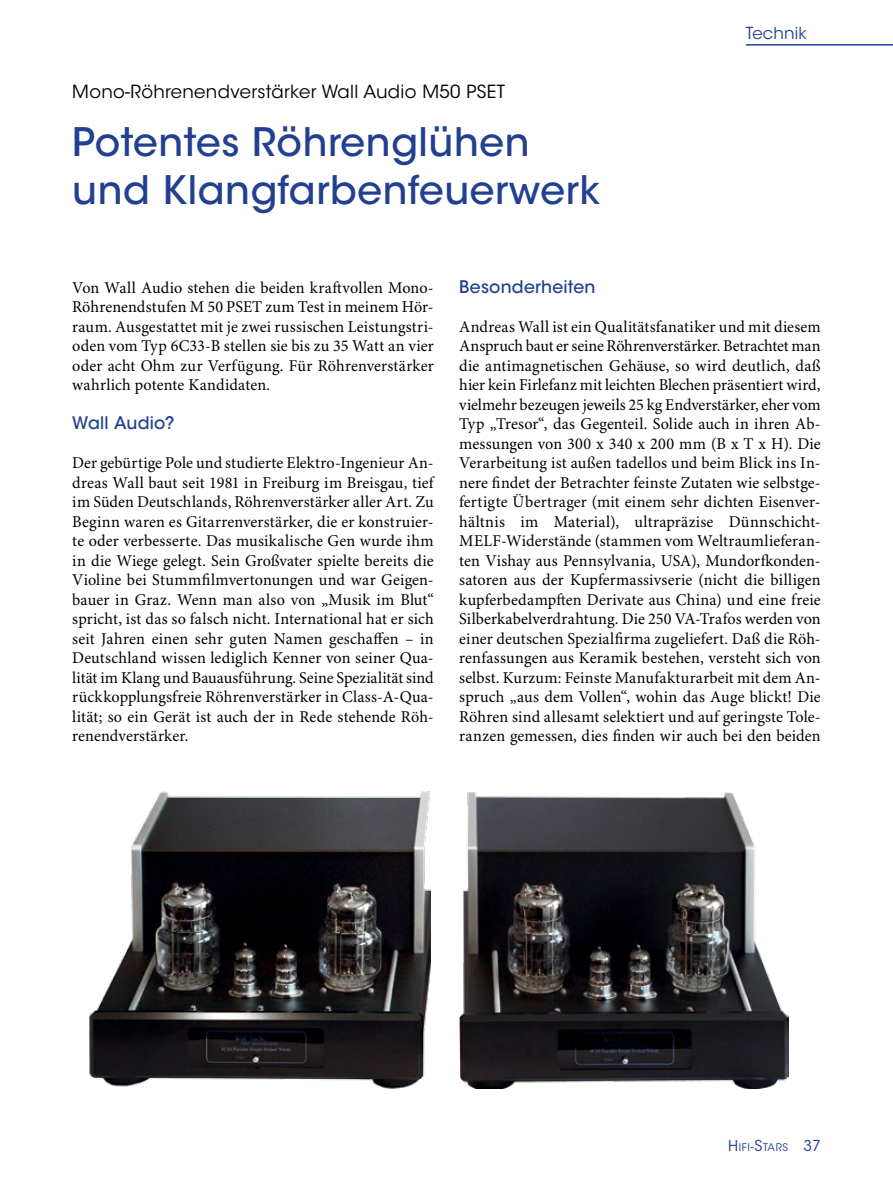
<style>
.page{position:relative;width:893px;height:1191px;background:#fff}
.page>*{position:absolute;margin:0;border:0;box-sizing:border-box;transform-origin:0 0}
.t1{font:500 39px/48px "ITC Avant Garde Std";letter-spacing:.015em;color:#224090}
.t2{font:18px "ITC Avant Garde Std";letter-spacing:.02em;color:#000}
.t3{font:500 17.25px "ITC Avant Garde Std";letter-spacing:.01em;color:#224090}
.t4{font:16.5px/19.5px "Minion Pro";letter-spacing:.01em;color:#000;text-align:justify}
.t5{font:16.5px "ITC Avant Garde Std";letter-spacing:.01em;color:#224090}
.t6{font:15px "ITC Avant Garde Std";color:#224090}
.t7{font:10.5px "ITC Avant Garde Std";letter-spacing:.055em;color:#224090}
.s1{font-size:15px}
.s2{font-size:12px}
</style>
<div class="page">
<img style="left:89px;top:791px;width:342px;height:298px">
<img style="left:459px;top:792px;width:329px;height:296px">
<hr style="left:746px;top:44px;width:147px;height:2px;background:#224090">
<p class="t2" style="left:72px;top:80px;width:434px">Mono-Röhrenendverstärker Wall Audio M50 PSET</p>
<h1 class="t1" style="left:72px;top:118px;width:530px">Potentes Röhrenglühen und Klangfarbenfeuerwerk</h1>
<p class="t5" style="left:746px;top:23px;width:62px">Technik</p>
<p class="t4" style="left:72px;top:278px;width:363px">Von Wall Audio stehen die beiden kraftvollen Mono-Röhrenendstufen M 50 PSET zum Test in meinem Hör&shy;raum. Ausgestattet mit je zwei russischen Leistungstri&shy;oden vom Typ 6C33-B stellen sie bis zu 35 Watt an vier oder acht Ohm zur Verfügung. Für Röhrenverstärker wahrlich potente Kandidaten.</p>
<p class="t3" style="left:72px;top:412px;width:104px">Wall Audio?</p>
<p class="t4" style="left:72px;top:454px;width:363px">Der gebürtige Pole und studierte Elektro-Ingenieur An&shy;dreas Wall baut seit 1981 in Freiburg im Breisgau, tief im Süden Deutschlands, Röhrenverstärker aller Art. Zu Beginn waren es Gitarrenverstärker, die er konstruier&shy;te oder verbesserte. Das musikalische Gen wurde ihm in die Wiege gelegt. Sein Großvater spielte bereits die Violine bei Stummfilmvertonungen und war Geigen&shy;bauer in Graz. Wenn man also von „Musik im Blut“ spricht, ist das so falsch nicht. International hat er sich seit Jahren einen sehr guten Namen geschaffen – in Deutschland wissen lediglich Kenner von seiner Qua&shy;lität im Klang und Bauausführung. Seine Spezialität sind rückkopplungsfreie Röhrenverstärker in Class-A-Qua&shy;lität; so ein Gerät ist auch der in Rede stehende Röh&shy;renendverstärker.</p>
<p class="t3" style="left:459px;top:276px;width:138px">Besonderheiten</p>
<p class="t4" style="left:459px;top:317px;width:363px">Andreas Wall ist ein Qualitätsfanatiker und mit diesem Anspruch baut er seine Röhrenverstärker. Betrachtet man die antimagnetischen Gehäuse, so wird deutlich, daß hier kein Firlefanz mit leichten Blechen präsentiert wird, vielmehr bezeugen jeweils 25 kg Endverstärker, eher vom Typ „Tresor“, das Gegenteil. Solide auch in ihren Ab&shy;messungen von 300 x 340 x 200 mm (B x T x H). Die Verarbeitung ist außen tadellos und beim Blick ins In&shy;nere findet der Betrachter feinste Zutaten wie selbstge&shy;fertigte Übertrager (mit einem sehr dichten Eisenver&shy;hältnis im Material), ultrapräzise Dünnschicht-MELF-Widerstände (stammen vom Weltraumlieferan&shy;ten Vishay aus Pennsylvania, USA), Mundorfkonden&shy;satoren aus der Kupfermassivserie (nicht die billigen kupferbedampften Derivate aus China) und eine freie Silberkabelverdrahtung. Die 250 VA-Trafos werden von einer deutschen Spezialfirma zugeliefert. Daß die Röh&shy;renfassungen aus Keramik bestehen, versteht sich von selbst. Kurzum: Feinste Manufakturarbeit mit dem An&shy;spruch „aus dem Vollen“, wohin das Auge blickt! Die Röhren sind allesamt selektiert und auf geringste Tole&shy;ranzen gemessen, dies finden wir auch bei den beiden</p>
<p class="t7" style="left:728px;top:1140px;width:61px"><span class="s1">H</span>IFI<span class="s2">-</span><span class="s1">S</span>TARS</p>
<p class="t6" style="left:803px;top:1136px;width:19px">37</p>
</div>
